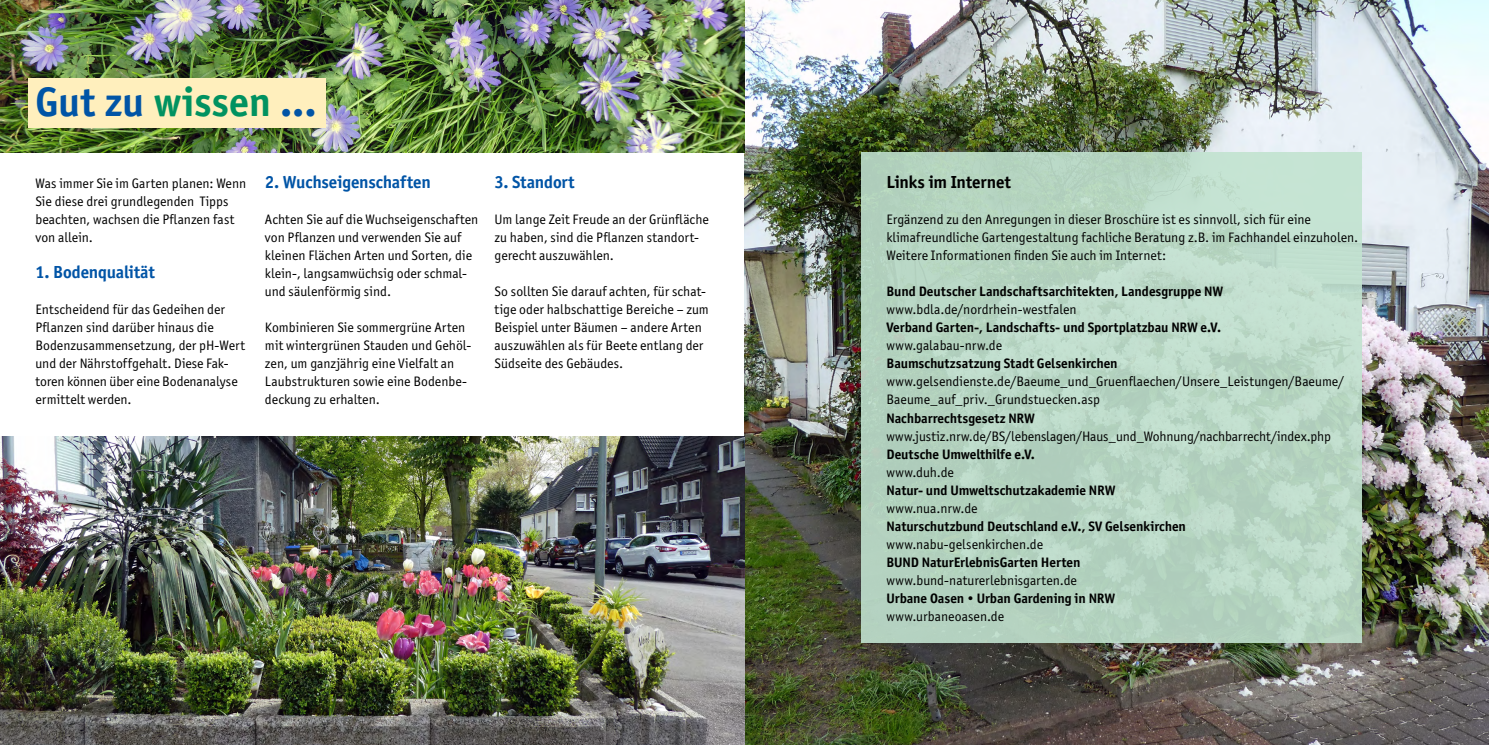
<style>
.page{position:relative;width:1489px;height:745px;background:#fff}
.page>*{position:absolute;margin:0;border:0;box-sizing:border-box;transform-origin:0 0}
.t1{font:700 41.25px "Officina Sans ITC Std";letter-spacing:-.005em;color:#0054a6}
.t2{font:700 17.5px "Officina Sans ITC Std";letter-spacing:-.01em;color:#0054a6}
.t3{font:700 17.5px "Officina Sans ITC Std";letter-spacing:-.01em;color:#000}
.t4{font:13.75px/18px "Officina Sans ITC Std";color:#000}
.t5{font:700 13.75px "Officina Sans ITC Std";letter-spacing:-.005em;color:#000}
.s1{color:#009260}
</style>
<div class="page">
<img style="left:744px;top:0;width:744px;height:744px">
<img style="left:0;top:0;width:744px;height:152px">
<div style="left:861px;top:152px;width:501px;height:489px;background:linear-gradient(to right,#b2d1be,#bedccb)"></div>
<div style="left:28px;top:78px;width:298px;height:50px;background:#ffefbd"></div>
<img style="left:0;top:436px;width:744px;height:308px">
<h1 class="t1" style="left:35px;top:76px;width:282px">Gut zu <span class="s1">wissen</span> ...</h1>
<p class="t4" style="left:35px;top:174px;width:212px">Was immer Sie im Garten planen: Wenn<br>Sie diese drei grundlegenden Tipps beachten, wachsen die Pflanzen fast von allein.</p>
<p class="t2" style="left:35px;top:261px;width:121px">1. Bodenqualität</p>
<p class="t4" style="left:35px;top:300px;width:211px">Entscheidend für das Gedeihen der<br>Pflanzen sind darüber hinaus die<br>Bodenzusammensetzung, der pH-Wert und der Nährstoffgehalt. Diese Fak&shy;toren können über eine Bodenanalyse ermittelt werden.</p>
<p class="t2" style="left:265px;top:171px;width:167px">2. Wuchseigenschaften</p>
<p class="t4" style="left:265px;top:210px;width:215px">Achten Sie auf die Wuchseigenschaften von Pflanzen und verwenden Sie auf kleinen Flächen Arten und Sorten, die klein-, langsamwüchsig oder schmal&shy;und säulenförmig sind.</p>
<p class="t4" style="left:265px;top:318px;width:208px">Kombinieren Sie sommergrüne Arten mit wintergrünen Stauden und Gehöl&shy;zen, um ganzjährig eine Vielfalt an Laubstrukturen sowie eine Bodenbe&shy;deckung zu erhalten.</p>
<p class="t2" style="left:494px;top:171px;width:82px">3. Standort</p>
<p class="t4" style="left:494px;top:210px;width:216px">Um lange Zeit Freude an der Grünfläche zu haben, sind die Pflanzen standort&shy;gerecht auszuwählen.</p>
<p class="t4" style="left:494px;top:282px;width:216px">So sollten Sie darauf achten, für schat&shy;tige oder halbschattige Bereiche – zum Beispiel unter Bäumen – andere Arten auszuwählen als für Beete entlang der Südseite des Gebäudes.</p>
<p class="t3" style="left:886px;top:171px;width:126px">Links im Internet</p>
<p class="t4" style="left:886px;top:210px;width:473px">Ergänzend zu den Anregungen in dieser Broschüre ist es sinnvoll, sich für eine klimafreundliche Gartengestaltung fachliche Beratung z.B. im Fachhandel einzuholen.<br>Weitere Informationen finden Sie auch im Internet:</p>
<p class="t5" style="left:886px;top:283px;width:338px">Bund Deutscher Landschaftsarchitekten, Landesgruppe NW</p>
<p class="t4" style="left:886px;top:300px;width:192px">www.bdla.de/nordrhein-westfalen</p>
<p class="t5" style="left:886px;top:319px;width:336px">Verband Garten-, Landschafts- und Sportplatzbau NRW e.V.</p>
<p class="t4" style="left:886px;top:336px;width:117px">www.galabau-nrw.de</p>
<p class="t5" style="left:886px;top:355px;width:233px">Baumschutzsatzung Stadt Gelsenkirchen</p>
<p class="t4" style="left:886px;top:372px;width:459px">www.gelsendienste.de/Baeume_und_Gruenflaechen/Unsere_Leistungen/Baeume/<br>Baeume_auf_priv._Grundstuecken.asp</p>
<p class="t5" style="left:886px;top:409px;width:150px">Nachbarrechtsgesetz NRW</p>
<p class="t4" style="left:886px;top:426px;width:446px">www.justiz.nrw.de/BS/lebenslagen/Haus_und_Wohnung/nachbarrecht/index.php</p>
<p class="t5" style="left:886px;top:445px;width:150px">Deutsche Umwelthilfe e.V.</p>
<p class="t4" style="left:886px;top:462px;width:69px">www.duh.de</p>
<p class="t5" style="left:886px;top:481px;width:230px">Natur- und Umweltschutzakademie NRW</p>
<p class="t4" style="left:886px;top:498px;width:93px">www.nua.nrw.de</p>
<p class="t5" style="left:886px;top:517px;width:301px">Naturschutzbund Deutschland e.V., SV Gelsenkirchen</p>
<p class="t4" style="left:886px;top:534px;width:158px">www.nabu-gelsenkirchen.de</p>
<p class="t5" style="left:886px;top:553px;width:195px">BUND NaturErlebnisGarten Herten</p>
<p class="t4" style="left:886px;top:570px;width:192px">www.bund-naturerlebnisgarten.de</p>
<p class="t5" style="left:886px;top:589px;width:230px">Urbane Oasen • Urban Gardening in NRW</p>
<p class="t4" style="left:886px;top:606px;width:119px">www.urbaneoasen.de</p>
</div>
